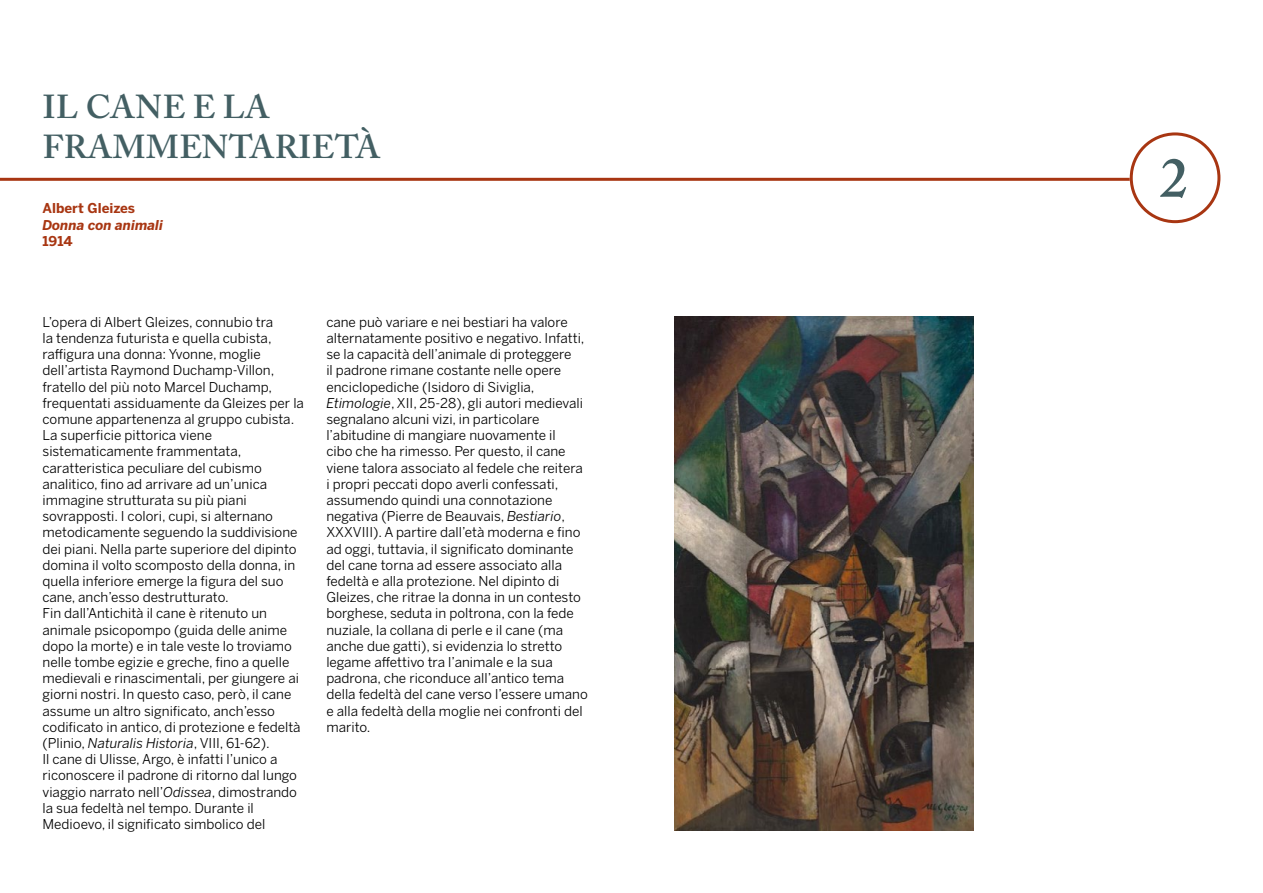
<style>
.page{position:relative;width:1263px;height:893px;background:#fff}
.page>*{position:absolute;margin:0;border:0;box-sizing:border-box;transform-origin:0 0}
.t1{font:600 55.5px "Adobe Caslon Pro";color:#435f63}
.t2{font:600 33px/39.6px "Adobe Caslon Pro";letter-spacing:.015em;color:#435f63}
.t3{font:13.5px/16.2px "Benton Sans";color:#000}
.t4{font:700 13.5px "Benton Sans";color:#a83612}
.t5{font:italic 700 13.5px "Benton Sans";color:#a83612}
.s1{font-style:italic}
</style>
<div class="page">
<img style="left:674px;top:316px;width:299px;height:514px">
<hr style="left:0;top:178px;width:1130px;height:3px;background:#a83612">
<div style="left:1130px;top:132px;width:90px;height:91px;border:3px solid #a83612;border-radius:50%"></div>
<h2 class="t2" style="left:43px;top:87px;width:339px">IL CANE E LA<br>FRAMMENTARIETÀ</h2>
<p class="t4" style="left:43px;top:200px;width:94px">Albert Gleizes</p>
<p class="t5" style="left:43px;top:217px;width:122px">Donna con animali</p>
<p class="t4" style="left:43px;top:233px;width:32px">1914</p>
<p class="t3" style="left:43px;top:314px;width:263px">L’opera di Albert Gleizes, connubio tra<br>la tendenza futurista e quella cubista, raffigura una donna: Yvonne, moglie dell’artista Raymond Duchamp-Villon, fratello del più noto Marcel Duchamp, frequentati assiduamente da Gleizes per la comune appartenenza al gruppo cubista.<br>La superficie pittorica viene sistematicamente frammentata, caratteristica peculiare del cubismo analitico, fino ad arrivare ad un’unica immagine strutturata su più piani sovrapposti. I colori, cupi, si alternano metodicamente seguendo la suddivisione dei piani. Nella parte superiore del dipinto domina il volto scomposto della donna, in quella inferiore emerge la figura del suo cane, anch’esso destrutturato.<br>Fin dall’Antichità il cane è ritenuto un animale psicopompo (guida delle anime dopo la morte) e in tale veste lo troviamo nelle tombe egizie e greche, fino a quelle medievali e rinascimentali, per giungere ai giorni nostri. In questo caso, però, il cane assume un altro significato, anch’esso codificato in antico, di protezione e fedeltà (Plinio, <span class="s1">Naturalis Historia</span>, VIII, 61-62).<br>Il cane di Ulisse, Argo, è infatti l’unico a riconoscere il padrone di ritorno dal lungo viaggio narrato nell’<span class="s1">Odissea</span>, dimostrando la sua fedeltà nel tempo. Durante il Medioevo, il significato simbolico del</p>
<p class="t3" style="left:326px;top:314px;width:263px">cane può variare e nei bestiari ha valore alternatamente positivo e negativo. Infatti, se la capacità dell’animale di proteggere<br>il padrone rimane costante nelle opere enciclopediche (Isidoro di Siviglia, <span class="s1">Etimologie</span>, XII, 25-28), gli autori medievali segnalano alcuni vizi, in particolare l’abitudine di mangiare nuovamente il<br>cibo che ha rimesso. Per questo, il cane viene talora associato al fedele che reitera i propri peccati dopo averli confessati, assumendo quindi una connotazione negativa (Pierre de Beauvais, <span class="s1">Bestiario</span>, XXXVIII). A partire dall’età moderna e fino ad oggi, tuttavia, il significato dominante del cane torna ad essere associato alla fedeltà e alla protezione. Nel dipinto di Gleizes, che ritrae la donna in un contesto borghese, seduta in poltrona, con la fede nuziale, la collana di perle e il cane (ma anche due gatti), si evidenzia lo stretto legame affettivo tra l’animale e la sua padrona, che riconduce all’antico tema della fedeltà del cane verso l’essere umano e alla fedeltà della moglie nei confronti del marito.</p>
<h1 class="t1" style="left:1160px;top:145px;width:29px">2</h1>
</div>
